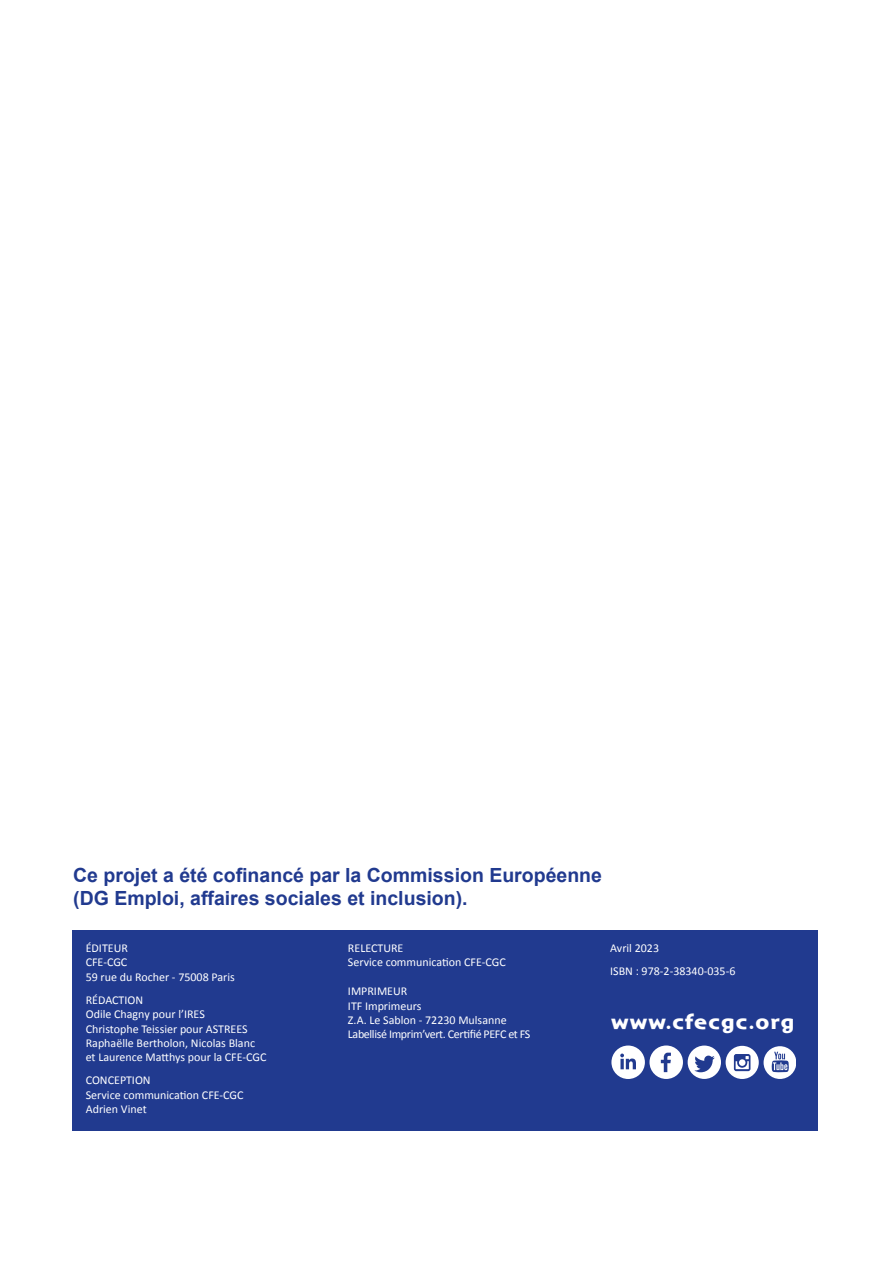
<style>
.page{position:relative;width:893px;height:1263px;background:#fff}
.page>*{position:absolute;margin:0;border:0;box-sizing:border-box;transform-origin:0 0}
.t1{font:700 22.5px "Anisette Std Petite";letter-spacing:.05em;color:#fff}
.t2{font:700 19.5px/23.4px "Arial";color:#213a8f}
.t3{font:12px/14.4px "Calibri";color:#fff}
</style>
<div class="page">
<div style="left:72px;top:930px;width:746px;height:201px;background:#213a8f"></div>
<div style="left:649px;top:1045px;width:34px;height:34px;background:#fff;border-radius:50%"></div>
<div style="left:611px;top:1045px;width:34px;height:34px;background:#fff;border-radius:50%"></div>
<svg style="left:661px;top:1053px;width:10px;height:19px"></svg>
<div style="left:688px;top:1045px;width:33px;height:34px;background:#fff;border-radius:50%"></div>
<div style="left:726px;top:1046px;width:33px;height:33px;background:#fff;border-radius:50%"></div>
<svg style="left:734px;top:1054px;width:16px;height:17px"></svg>
<svg style="left:736px;top:1056px;width:13px;height:13px"></svg>
<div style="left:739px;top:1059px;width:6px;height:7px;background:#fff;border-radius:50%"></div>
<div style="left:764px;top:1046px;width:32px;height:33px;background:#fff;border-radius:50%"></div>
<svg style="left:772px;top:1052px;width:17px;height:20px"></svg>
<svg style="left:694px;top:1055px;width:21px;height:17px"></svg>
<svg style="left:620px;top:1053px;width:16px;height:16px"></svg>
<h2 class="t2" style="left:73px;top:864px;width:530px">Ce projet a été cofinancé par la Commission Européenne (DG Emploi, affaires sociales et inclusion).</h2>
<p class="t3" style="left:86px;top:940px;width:151px">ÉDITEUR<br>CFE-CGC<br>59 rue du Rocher - 75008 Paris</p>
<p class="t3" style="left:86px;top:992px;width:182px">RÉDACTION<br>Odile Chagny pour l’IRES<br>Christophe Teissier pour ASTREES<br>Raphaëlle Bertholon, Nicolas Blanc et Laurence Matthys pour la CFE-CGC</p>
<p class="t3" style="left:86px;top:1072px;width:159px">CONCEPTION<br>Service communication CFE-CGC<br>Adrien Vinet</p>
<p class="t3" style="left:348px;top:940px;width:159px">RELECTURE<br>Service communication CFE-CGC</p>
<p class="t3" style="left:348px;top:983px;width:184px">IMPRIMEUR<br>ITF Imprimeurs<br>Z.A. Le Sablon - 72230 Mulsanne<br>Labellisé Imprim’vert. Certifié PEFC et FS</p>
<p class="t3" style="left:610px;top:936px;width:127px;line-height:23px">Avril 2023<br>ISBN : 978-2-38340-035-6</p>
<h1 class="t1" style="left:611px;top:1009px;width:185px">www.cfecgc.org</h1>
</div>
